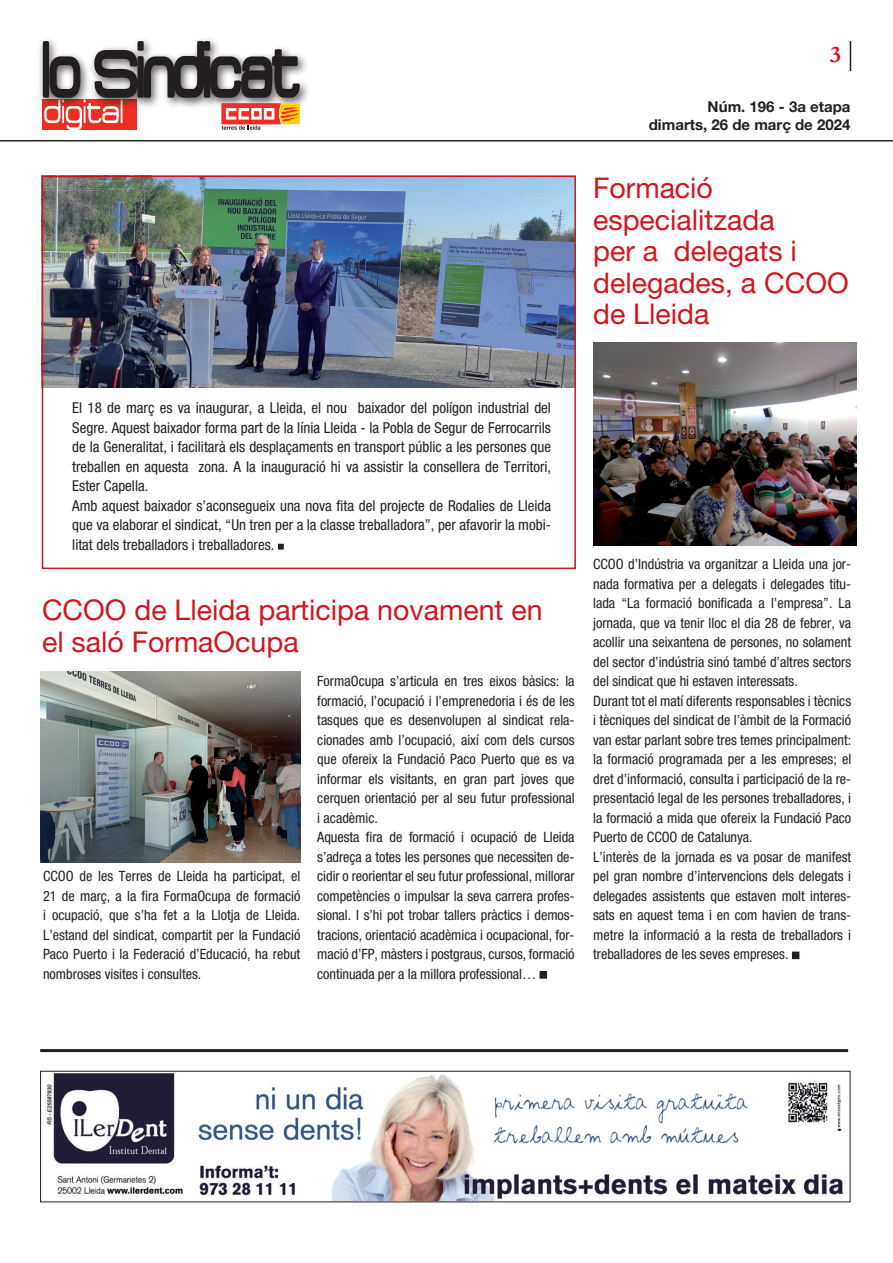
<style>
.page{position:relative;width:893px;height:1263px;background:#fff}
.page>*{position:absolute;margin:0;border:0;box-sizing:border-box;transform-origin:0 0}
.t1{font:28.5px/31.5px "Helvetica Neue LT 55 Rm";color:#d2161e}
.t2{font:700 24px "Garamond";color:#d2161e}
.t3{font:15px/19.5px "Helvetica Neue LT 57 Cn";color:#231f20}
.t4{font:15px/18px "Helvetica Neue LT 75 Bd";color:#231f20;text-align:right}
.t5{font:14.25px/19.5px "Helvetica Neue LT 57 Cn";color:#231f20}
</style>
<div class="page">
<img style="left:45px;top:179px;width:528px;height:209px">
<div style="left:42px;top:176px;width:534px;height:393px;border:2px solid #cd151d"></div>
<hr style="left:850px;top:41px;width:1px;height:30px;background:#231f20">
<div style="left:38px;top:36px;width:273px;height:73px;background:#231f20;opacity:.75"></div>
<svg style="left:41px;top:36px;width:261px;height:166px"></svg>
<svg style="left:44px;top:43px;width:256px;height:87px"></svg>
<hr style="left:0;top:140px;width:893px;height:1px;background:#231f20">
<div style="left:792px;top:952px;width:7px;height:7px;border:2px solid #231f20"></div>
<hr style="left:40px;top:1049px;width:808px;height:3px;background:#231f20">
<div style="left:540px;top:971px;width:7px;height:8px;border:2px solid #231f20"></div>
<svg style="left:278px;top:544px;width:6px;height:6px"></svg>
<img style="left:593px;top:342px;width:263px;height:203px">
<img style="left:46px;top:1073px;width:797px;height:127px">
<img style="left:41px;top:672px;width:259px;height:190px">
<h2 class="t2" style="left:830px;top:38px;width:13px">3</h2>
<p class="t4" style="left:649px;top:97px;width:203px">Núm. 196 - 3a etapa dimarts, 26 de març de 2024</p>
<h1 class="t1" style="left:593px;top:172px;width:257px">Formació especialitzada<br>per a delegats i delegades, a CCOO de Lleida</h1>
<p class="t3" style="left:72px;top:398px;width:480px">El 18 de març es va inaugurar, a Lleida, el nou baixador del polígon industrial del Segre. Aquest baixador forma part de la línia Lleida - la Pobla de Segur de Ferrocarrils de la Generalitat, i facilitarà els desplaçaments en transport públic a les persones que treballen en aquesta zona. A la inauguració hi va assistir la consellera de Territori, Ester Capella.<br>Amb aquest baixador s’aconsegueix una nova fita del projecte de Rodalies de Lleida que va elaborar el sindicat, “Un tren per a la classe treballadora”, per afavorir la mobi&shy;litat dels treballadors i treballadores.</p>
<h1 class="t1" style="left:42px;top:594px;width:502px">CCOO de Lleida participa novament en el saló FormaOcupa</h1>
<p class="t5" style="left:317px;top:671px;width:259px">FormaOcupa s’articula en tres eixos bàsics: la formació, l’ocupació i l’emprenedoria i és de les tasques que es desenvolupen al sindicat rela&shy;cionades amb l’ocupació, així com dels cursos que ofereix la Fundació Paco Puerto que es va informar els visitants, en gran part joves que cerquen orientació per al seu futur professional i acadèmic.<br>Aquesta fira de formació i ocupació de Lleida s’adreça a totes les persones que necessiten de&shy;cidir o reorientar el seu futur professional, millorar competències o impulsar la seva carrera profes&shy;sional. I s’hi pot trobar tallers pràctics i demos&shy;tracions, orientació acadèmica i ocupacional, for&shy;mació d’FP, màsters i postgraus, cursos, formació continuada per a la millora professional…</p>
<p class="t5" style="left:43px;top:866px;width:259px;text-align:justify">CCOO de les Terres de Lleida ha participat, el 21 de març, a la fira FormaOcupa de formació i ocupació, que s’ha fet a la Llotja de Lleida.<br>L’estand del sindicat, compartit per la Fundació Paco Puerto i la Federació d’Educació, ha rebut nombroses visites i consultes.</p>
<p class="t5" style="left:593px;top:554px;width:260px">CCOO d’Indústria va organitzar a Lleida una jor&shy;nada formativa per a delegats i delegades titu&shy;lada “La formació bonificada a l’empresa”. La jornada, que va tenir lloc el dia 28 de febrer, va acollir una seixantena de persones, no solament del sector d’indústria sinó també d’altres sectors del sindicat que hi estaven interessats.<br>Durant tot el matí diferents responsables i tècnics i tècniques del sindicat de l’àmbit de la Formació van estar parlant sobre tres temes principalment: la formació programada per a les empreses; el dret d’informació, consulta i participació de la re&shy;presentació legal de les persones treballadores, i la formació a mida que ofereix la Fundació Paco Puerto de CCOO de Catalunya.<br>L’interès de la jornada es va posar de manifest pel gran nombre d’intervencions dels delegats i delegades assistents que estaven molt interes&shy;sats en aquest tema i en com havien de trans&shy;metre la informació a la resta de treballadors i treballadores de les seves empreses.</p>
</div>
